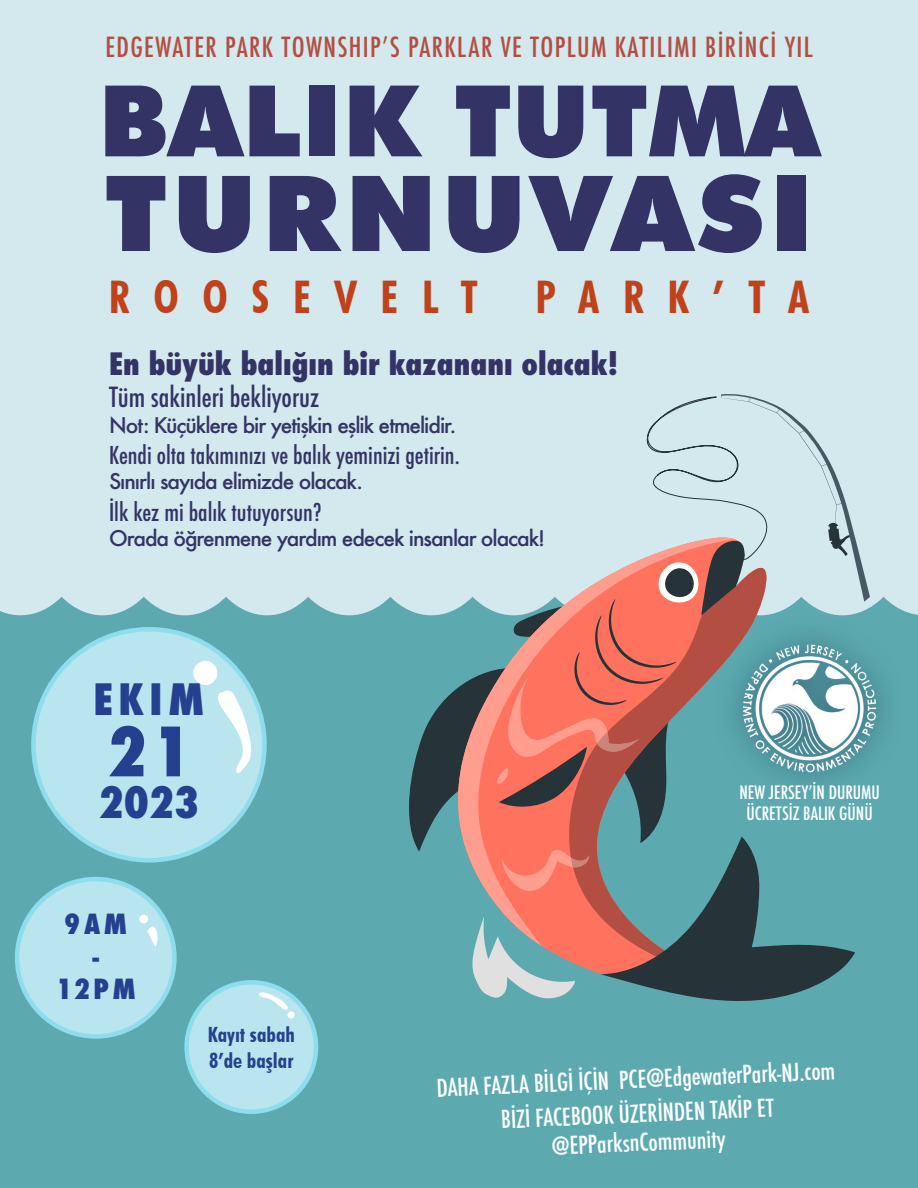
<style>
.page{position:relative;width:918px;height:1188px;background:#fff}
.page>*{position:absolute;margin:0;border:0;box-sizing:border-box;transform-origin:0 0}
.t1{font:900 105px "Futura BT";letter-spacing:.05em;color:#336}
.t2{font:900 99px "Futura BT";letter-spacing:.01em;color:#336}
.t3{font:800 condensed 66px "Futura";color:#25408f}
.t4{font:700 condensed 45px "Futura BT";letter-spacing:.53em;color:#bf421b}
.t5{font:800 condensed 42px "Futura";letter-spacing:.065em;color:#25408f}
.t6{font:800 condensed 30px "Futura";color:#336}
.t7{font:500 condensed 27px "Futura";letter-spacing:.05em;color:#b34f42}
.t8{font:500 condensed 27px "Futura";color:#336}
.t9{font:800 condensed 27px/32.4px "Futura";letter-spacing:.13em;color:#25408f;text-align:center}
.t10{font:500 condensed 24px/28.8px "Futura";color:#fff;text-align:center}
.t11{font:500 condensed 24px "Futura";color:#336}
.t12{font:500 21px "Futura";letter-spacing:-.05em;color:#336}
.t13{font:700 condensed 21px/25.2px "Futura BT";color:#25408f}
.t14{font:500 condensed 18px "Futura";color:#fff}
</style>
<div class="page">
<div style="left:0;top:0;width:918px;height:663px;background:#d3e9ed"></div>
<svg style="left:0;top:597px;width:918px;height:79px;fill:#5caab0"></svg>
<div style="left:0;top:676px;width:918px;height:512px;background:#5caab0"></div>
<svg style="left:401px;top:394px;width:469px;height:607px"></svg>
<div style="left:33px;top:629px;width:231px;height:231px;background:#b9e5ee;border-radius:50%"></div>
<div style="left:193px;top:661px;width:24px;height:24px;background:#fff;border-radius:50%"></div>
<svg style="left:218px;top:689px;width:36px;height:85px"></svg>
<div style="left:187px;top:982px;width:129px;height:130px;background:#b9e5ee;border-radius:50%"></div>
<div style="left:184px;top:980px;width:134px;height:134px;border:4px solid #8edded;border-radius:50%"></div>
<div style="left:287px;top:1011px;width:8px;height:8px;background:#fff;border-radius:50%"></div>
<svg style="left:259px;top:992px;width:29px;height:18px"></svg>
<div style="left:17px;top:879px;width:157px;height:157px;background:#b9e5ee;border-radius:50%"></div>
<div style="left:15px;top:877px;width:162px;height:162px;border:4px solid #8edded;border-radius:50%"></div>
<div style="left:139px;top:915px;width:9px;height:8px;background:#fff;border-radius:50%"></div>
<svg style="left:147px;top:926px;width:11px;height:21px"></svg>
<img style="left:716px;top:611px;width:187px;height:195px">
<p class="t7" style="left:105px;top:30px;width:709px">EDGEWATER PARK TOWNSHIP’S PARKLAR VE TOPLUM KATILIMI BİRİNCİ YIL</p>
<p class="t2" style="left:99px;top:61px;width:722px">BALIK TUTMA</p>
<p class="t1" style="left:105px;top:150px;width:710px">TURNUVASI</p>
<p class="t4" style="left:109px;top:270px;width:371px">ROOSEVELT</p>
<p class="t4" style="left:536px;top:270px;width:275px">PARK’TA</p>
<p class="t6" style="left:109px;top:343px;width:511px">En büyük balığın bir kazananı olacak!</p>
<p class="t8" style="left:109px;top:380px;width:212px">Tüm sakinleri bekliyoruz</p>
<p class="t12" style="left:109px;top:410px;width:349px">Not: Küçüklere bir yetişkin eşlik etmelidir.</p>
<p class="t11" style="left:109px;top:440px;width:352px">Kendi olta takımınızı ve balık yeminizi getirin.</p>
<p class="t12" style="left:109px;top:467px;width:255px">Sınırlı sayıda elimizde olacak.</p>
<p class="t11" style="left:109px;top:497px;width:214px">İlk kez mi balık tutuyorsun?</p>
<p class="t12" style="left:109px;top:524px;width:438px">Orada öğrenmene yardım edecek insanlar olacak!</p>
<p class="t5" style="left:93px;top:671px;width:112px">EKIM</p>
<p class="t3" style="left:107px;top:707px;width:85px">21</p>
<p class="t5" style="left:98px;top:774px;width:103px">2023</p>
<p class="t9" style="left:56px;top:908px;width:82px">9AM<br>-<br>12PM</p>
<p class="t14" style="left:740px;top:781px;width:142px">NEW JERSEY’İN DURUMU</p>
<p class="t14" style="left:747px;top:802px;width:128px">ÜCRETSİZ BALIK GÜNÜ</p>
<p class="t13" style="left:208px;top:1022px;width:89px">Kayıt sabah<br>8’de başlar</p>
<p class="t10" style="left:436px;top:1072px;width:400px;rotate:-2deg">DAHA FAZLA BİLGİ İÇİN PCE@EdgewaterPark-NJ.com</p>
<p class="t10" style="left:501px;top:1104px;width:274px;rotate:-2deg">BİZİ FACEBOOK ÜZERİNDEN TAKİP ET @EPParksnCommunity</p>
</div>
